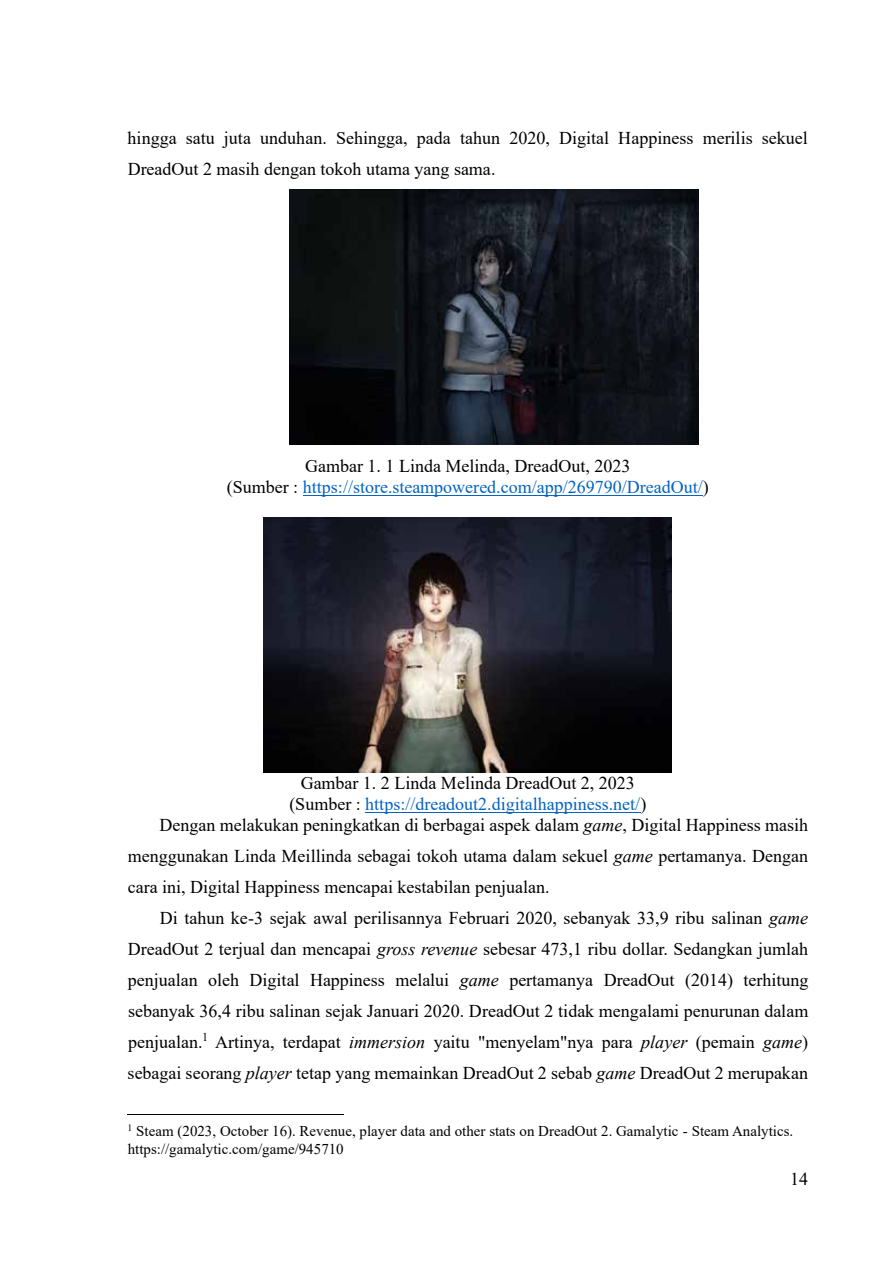
<style>
.page{position:relative;width:893px;height:1263px;background:#fff}
.page>*{position:absolute;margin:0;border:0;box-sizing:border-box;transform-origin:0 0}
.t1{font:18px/31px "Times New Roman";color:#000}
.t2{font:18px/20.7px "Times New Roman";color:#0563c1;text-align:center}
.t3{font:15px/17.2px "Times New Roman";color:#000}
.s1{color:#000}
.s2{font-style:italic}
</style>
<div class="page">
<hr style="left:303px;top:495px;width:400px;height:1px;background:#0563c1">
<hr style="left:365px;top:812px;width:275px;height:1px;background:#0563c1">
<hr style="left:128px;top:1113px;width:216px;height:1px;background:#000">
<img style="left:290px;top:190px;width:408px;height:255px">
<img style="left:264px;top:517px;width:408px;height:255px">
<p class="t1" style="left:128px;top:122px;width:682px">hingga satu juta unduhan. Sehingga, pada tahun 2020, Digital Happiness merilis sekuel<br>DreadOut 2 masih dengan tokoh utama yang sama.</p>
<p class="t2" style="left:227px;top:455px;width:483px"><span class="s1">Gambar 1. 1 Linda Melinda, DreadOut, 2023<br>(Sumber :</span> https://store.steampowered.com/app/269790/DreadOut/<span class="s1">)</span></p>
<p class="t1" style="left:301px;top:767px;width:336px">Gambar 1. 2 Linda Melinda DreadOut 2, 2023</p>
<p class="t2" style="left:289px;top:793px;width:359px"><span class="s1">(Sumber :</span> https://dreadout2.digitalhappiness.net/<span class="s1">)</span></p>
<p class="t1" style="left:160px;top:808px;width:650px">Dengan melakukan peningkatkan di berbagai aspek dalam <span class="s2">game</span>, Digital Happiness masih</p>
<p class="t1" style="left:128px;top:840px;width:682px">menggunakan Linda Meillinda sebagai tokoh utama dalam sekuel <span class="s2">game</span> pertamanya. Dengan cara ini, Digital Happiness mencapai kestabilan penjualan.</p>
<p class="t1" style="left:128px;top:902px;width:682px;text-align:justify;text-indent:32px">Di tahun ke-3 sejak awal perilisannya Februari 2020, sebanyak 33,9 ribu salinan <span class="s2">game </span>DreadOut 2 terjual dan mencapai <span class="s2">gross revenue</span> sebesar 473,1 ribu dollar. Sedangkan jumlah penjualan oleh Digital Happiness melalui <span class="s2">game</span> pertamanya DreadOut (2014) terhitung sebanyak 36,4 ribu salinan sejak Januari 2020. DreadOut 2 tidak mengalami penurunan dalam penjualan.<sup>1</sup> Artinya, terdapat <span class="s2">immersion</span> yaitu "menyelam"nya para <span class="s2">player</span> (pemain <span class="s2">game</span>) sebagai seorang <span class="s2">player</span> tetap yang memainkan DreadOut 2 sebab <span class="s2">game</span> DreadOut 2 merupakan</p>
<p class="t3" style="left:128px;top:1122px;width:667px"><sup>1</sup> Steam (2023, October 16). Revenue, player data and other stats on DreadOut 2. Gamalytic - Steam Analytics. https://gamalytic.com/game/945710</p>
<p class="t1" style="left:790px;top:1163px;width:19px">14</p>
</div>
